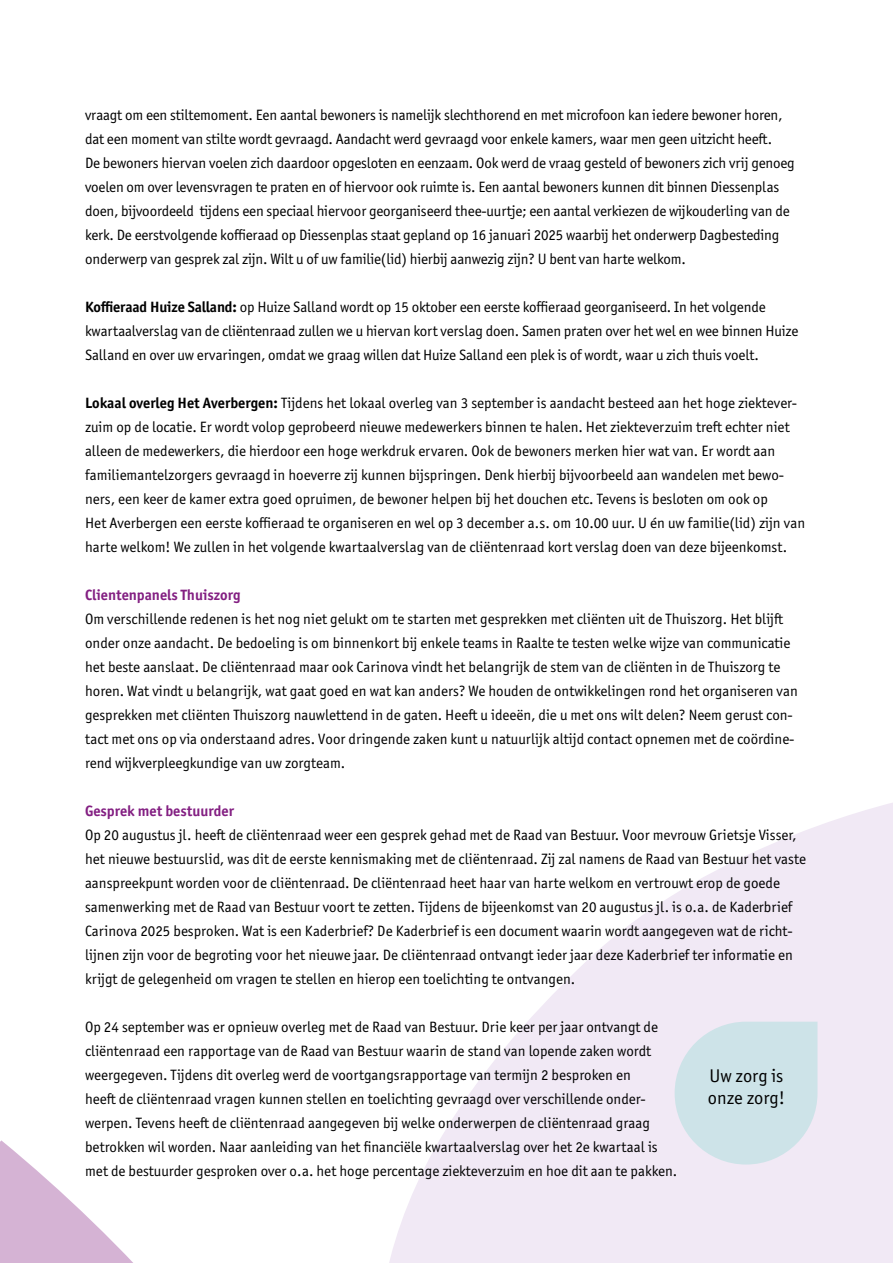
<style>
.page{position:relative;width:893px;height:1263px;background:#fff}
.page>*{position:absolute;margin:0;border:0;box-sizing:border-box;transform-origin:0 0}
.t1{font:18.45px/22.2px "Officina Sans ITC Pro";color:#000}
.t2{font:15px/24px "Officina Sans ITC Pro";color:#000}
.t3{font:700 15px "Officina Sans ITC Pro";color:#831f82}
.s1{font-weight:700}
</style>
<div class="page">
<svg style="left:440px;top:803px;width:453px;height:460px;fill:#f1e9f5"></svg>
<svg style="left:0;top:1140px;width:597px;height:123px"></svg>
<svg style="left:675px;top:1022px;width:142px;height:142px;background:#d2e3e9"></svg>
<p class="t2" style="left:85px;top:103px;width:711px">vraagt om een stiltemoment. Een aantal bewoners is namelijk slechthorend en met microfoon kan iedere bewoner horen, dat een moment van stilte wordt gevraagd. Aandacht werd gevraagd voor enkele kamers, waar men geen uitzicht heeft.<br>De bewoners hiervan voelen zich daardoor opgesloten en eenzaam. Ook werd de vraag gesteld of bewoners zich vrij genoeg voelen om over levensvragen te praten en of hiervoor ook ruimte is. Een aantal bewoners kunnen dit binnen Diessenplas doen, bijvoordeeld tijdens een speciaal hiervoor georganiseerd thee-uurtje; een aantal verkiezen de wijkouderling van de kerk. De eerstvolgende koffieraad op Diessenplas staat gepland op 16 januari 2025 waarbij het onderwerp Dagbesteding onderwerp van gesprek zal zijn. Wilt u of uw familie(lid) hierbij aanwezig zijn? U bent van harte welkom.</p>
<p class="t2" style="left:85px;top:295px;width:715px"><span class="s1">Koffieraad Huize Salland:</span> op Huize Salland wordt op 15 oktober een eerste koffieraad georganiseerd. In het volgende kwartaalverslag van de cliëntenraad zullen we u hiervan kort verslag doen. Samen praten over het wel en wee binnen Huize<br>Salland en over uw ervaringen, omdat we graag willen dat Huize Salland een plek is of wordt, waar u zich thuis voelt.</p>
<p class="t2" style="left:85px;top:391px;width:722px"><span class="s1">Lokaal overleg Het Averbergen:</span> Tijdens het lokaal overleg van 3 september is aandacht besteed aan het hoge ziektever&shy;zuim op de locatie. Er wordt volop geprobeerd nieuwe medewerkers binnen te halen. Het ziekteverzuim treft echter niet alleen de medewerkers, die hierdoor een hoge werkdruk ervaren. Ook de bewoners merken hier wat van. Er wordt aan familiemantelzorgers gevraagd in hoeverre zij kunnen bijspringen. Denk hierbij bijvoorbeeld aan wandelen met bewo&shy;ners, een keer de kamer extra goed opruimen, de bewoner helpen bij het douchen etc. Tevens is besloten om ook op<br>Het Averbergen een eerste koffieraad te organiseren en wel op 3 december a.s. om 10.00 uur. U én uw familie(lid) zijn van harte welkom! We zullen in het volgende kwartaalverslag van de cliëntenraad kort verslag doen van deze bijeenkomst.</p>
<p class="t3" style="left:85px;top:586px;width:157px">Clientenpanels Thuiszorg</p>
<p class="t2" style="left:85px;top:607px;width:714px">Om verschillende redenen is het nog niet gelukt om te starten met gesprekken met cliënten uit de Thuiszorg. Het blijft onder onze aandacht. De bedoeling is om binnenkort bij enkele teams in Raalte te testen welke wijze van communicatie het beste aanslaat. De cliëntenraad maar ook Carinova vindt het belangrijk de stem van de cliënten in de Thuiszorg te horen. Wat vindt u belangrijk, wat gaat goed en wat kan anders? We houden de ontwikkelingen rond het organiseren van gesprekken met cliënten Thuiszorg nauwlettend in de gaten. Heeft u ideeën, die u met ons wilt delen? Neem gerust con&shy;tact met ons op via onderstaand adres. Voor dringende zaken kunt u natuurlijk altijd contact opnemen met de coördine&shy;rend wijkverpleegkundige van uw zorgteam.</p>
<p class="t3" style="left:85px;top:802px;width:150px">Gesprek met bestuurder</p>
<p class="t2" style="left:85px;top:823px;width:722px">Op 20 augustus jl. heeft de cliëntenraad weer een gesprek gehad met de Raad van Bestuur. Voor mevrouw Grietsje Visser, het nieuwe bestuurslid, was dit de eerste kennismaking met de cliëntenraad. Zij zal namens de Raad van Bestuur het vaste aanspreekpunt worden voor de cliëntenraad. De cliëntenraad heet haar van harte welkom en vertrouwt erop de goede samenwerking met de Raad van Bestuur voort te zetten. Tijdens de bijeenkomst van 20 augustus jl. is o.a. de Kaderbrief Carinova 2025 besproken. Wat is een Kaderbrief? De Kaderbrief is een document waarin wordt aangegeven wat de richt&shy;lijnen zijn voor de begroting voor het nieuwe jaar. De cliëntenraad ontvangt ieder jaar deze Kaderbrief ter informatie en krijgt de gelegenheid om vragen te stellen en hierop een toelichting te ontvangen.</p>
<p class="t2" style="left:85px;top:1015px;width:594px">Op 24 september was er opnieuw overleg met de Raad van Bestuur. Drie keer per jaar ontvangt de cliëntenraad een rapportage van de Raad van Bestuur waarin de stand van lopende zaken wordt weergegeven. Tijdens dit overleg werd de voortgangsrapportage van termijn 2 besproken en<br>heeft de cliëntenraad vragen kunnen stellen en toelichting gevraagd over verschillende onder&shy;werpen. Tevens heeft de cliëntenraad aangegeven bij welke onderwerpen de cliëntenraad graag betrokken wil worden. Naar aanleiding van het financiële kwartaalverslag over het 2e kwartaal is met de bestuurder gesproken over o.a. het hoge percentage ziekteverzuim en hoe dit aan te pakken.</p>
<p class="t1" style="left:708px;top:1064px;width:79px">Uw zorg is onze zorg!</p>
</div>
